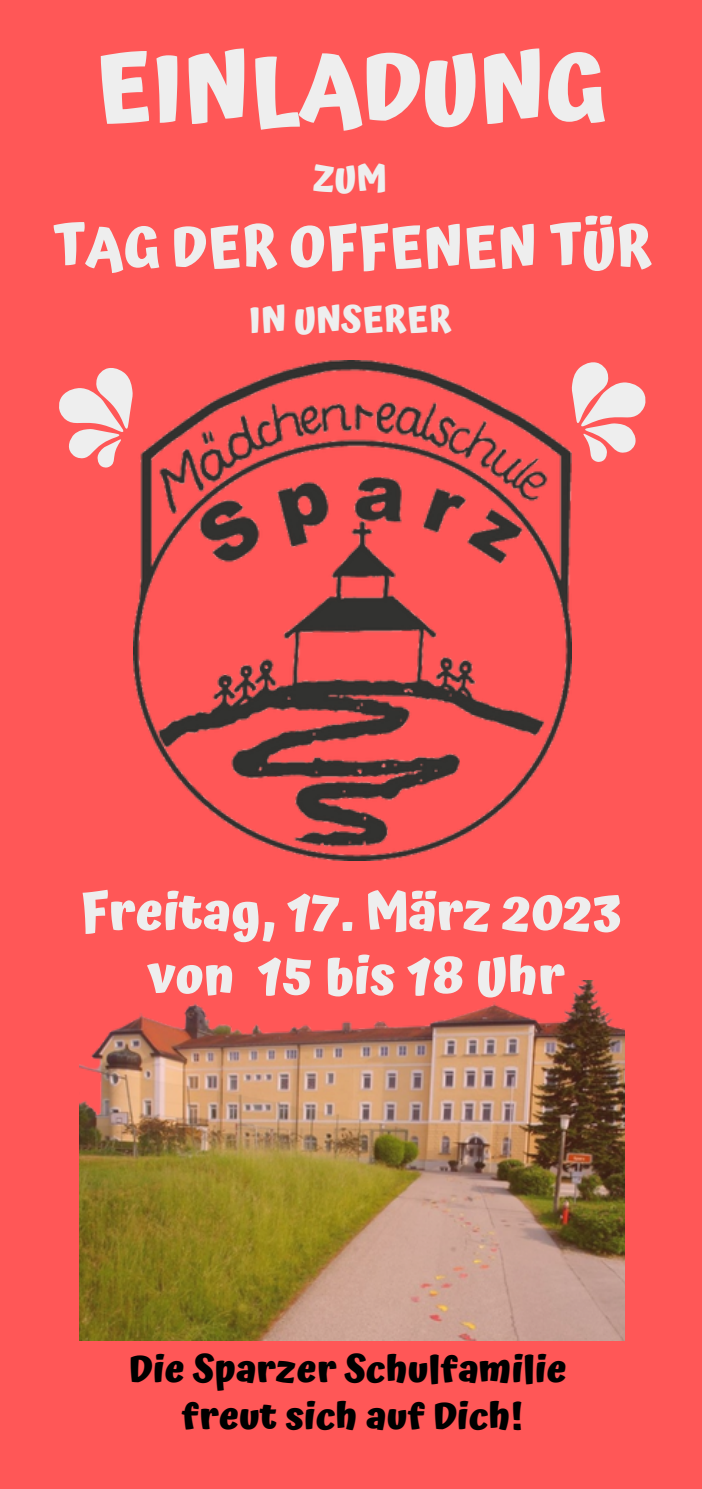
<style>
.page{position:relative;width:702px;height:1489px;background:#fff}
.page>*{position:absolute;margin:0;border:0;box-sizing:border-box;transform-origin:0 0}
.t1{font:700 93.5px "Atma";color:#eee}
.t2{font:700 56px "Atma";color:#eee}
.t3{font:700 51.5px/63.8px "Atma";color:#eee;text-align:center}
.t4{font:700 37.5px/47px "Atma";color:#000;text-align:center}
.t5{font:700 36px "Atma";color:#eee}
</style>
<div class="page">
<div style="left:0;top:0;width:701px;height:1489px;background:#ff5757"></div>
<svg style="left:59px;top:368px;width:74px;height:100px"></svg>
<img style="left:133px;top:361px;width:438px;height:499px">
<svg style="left:571px;top:362px;width:75px;height:100px"></svg>
<img style="left:79px;top:980px;width:545px;height:361px">
<h1 class="t1" style="left:95px;top:33px;width:511px">EINLADUNG</h1>
<p class="t5" style="left:313px;top:158px;width:75px">ZUM</p>
<h2 class="t2" style="left:53px;top:214px;width:599px">TAG DER OFFENEN TÜR</h2>
<p class="t5" style="left:248px;top:299px;width:204px">IN UNSERER</p>
<h3 class="t3" style="left:80px;top:880px;width:543px">Freitag, 17. März 2023 von 15 bis 18 Uhr</h3>
<p class="t4" style="left:129px;top:1346px;width:439px">Die Sparzer Schulfamilie freut sich auf Dich!</p>
</div>
